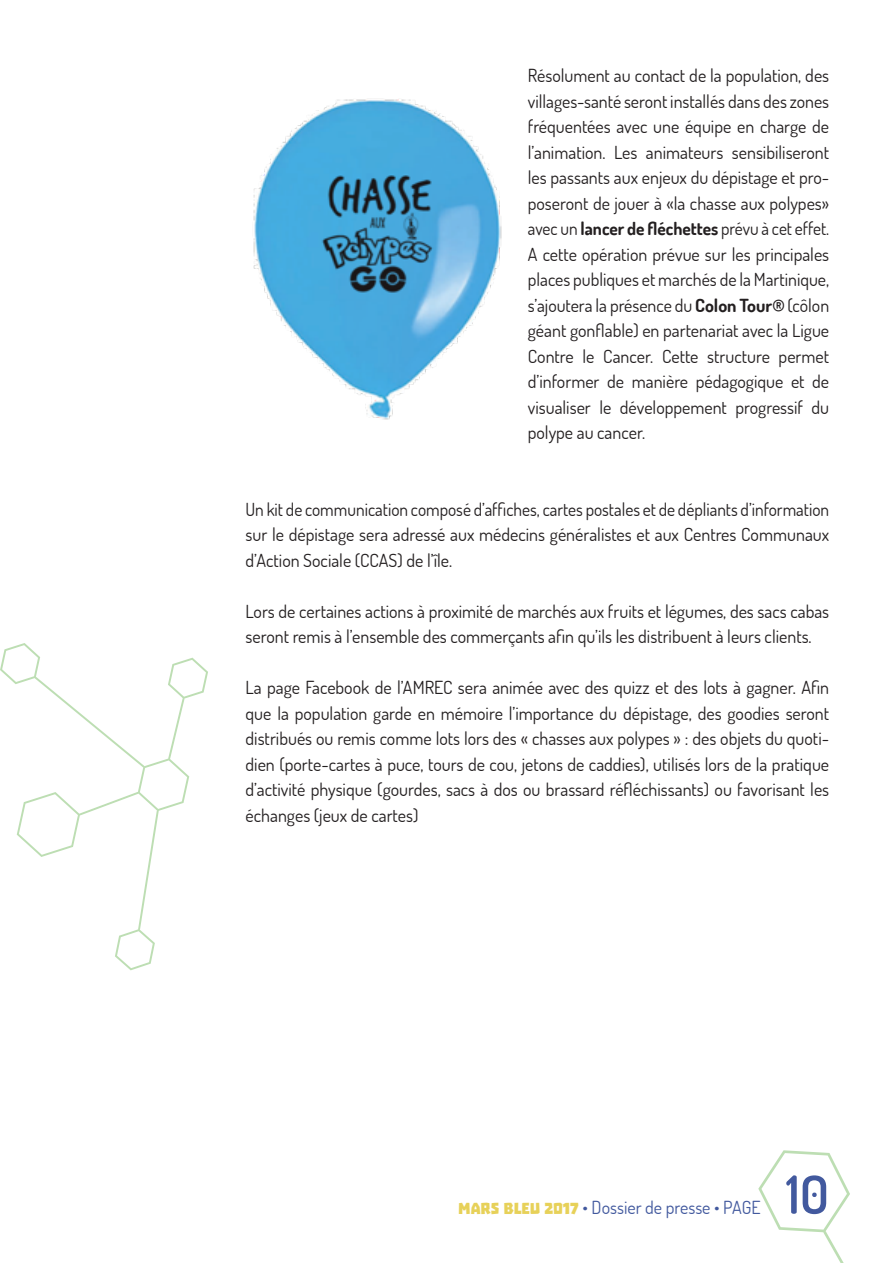
<style>
.page{position:relative;width:893px;height:1263px;background:#fff}
.page>*{position:absolute;margin:0;border:0;box-sizing:border-box;transform-origin:0 0}
.t1{font:600 52.5px "Dosis";color:#42599e}
.t2{font:18px/25.5px "Dosis";color:#231f20;text-align:justify}
.t3{font:18px "Dosis";color:#42599e}
.s1{font-weight:700}
.s2{font-family:"Troika";color:#e7d159}
</style>
<div class="page">
<svg style="left:758px;top:1150px;width:92px;height:113px"></svg>
<img style="left:253px;top:99px;width:249px;height:321px">
<svg style="left:0;top:643px;width:208px;height:327px"></svg>
<p class="t2" style="left:528px;top:62px;width:303px">Résolument au contact de la population, des villages-santé seront installés dans des zones fréquentées avec une équipe en charge de l’animation. Les animateurs sensibiliseront les passants aux enjeux du dépistage et pro&shy;poseront de jouer à «la chasse aux polypes» avec un <span class="s1">lancer de fléchettes</span> prévu à cet effet.<br>A cette opération prévue sur les principales places publiques et marchés de la Martinique, s’ajoutera la présence du <span class="s1">Colon Tour®</span> (côlon géant gonflable) en partenariat avec la Ligue Contre le Cancer. Cette structure permet d’informer de manière pédagogique et de visualiser le développement progressif du polype au cancer.</p>
<p class="t2" style="left:246px;top:496px;width:585px">Un kit de communication composé d’affiches, cartes postales et de dépliants d’information sur le dépistage sera adressé aux médecins généralistes et aux Centres Communaux d’Action Sociale (CCAS) de l’île.</p>
<p class="t2" style="left:246px;top:598px;width:585px">Lors de certaines actions à proximité de marchés aux fruits et légumes, des sacs cabas seront remis à l’ensemble des commerçants afin qu’ils les distribuent à leurs clients.</p>
<p class="t2" style="left:246px;top:674px;width:585px">La page Facebook de l’AMREC sera animée avec des quizz et des lots à gagner. Afin que la population garde en mémoire l’importance du dépistage, des goodies seront distribués ou remis comme lots lors des « chasses aux polypes » : des objets du quoti&shy;dien (porte-cartes à puce, tours de cou, jetons de caddies), utilisés lors de la pratique d’activité physique (gourdes, sacs à dos ou brassard réfléchissants) ou favorisant les échanges (jeux de cartes)</p>
<p class="t3" style="left:458px;top:1195px;width:304px"><span class="s2">MARS BLEU 2017</span> • Dossier de presse • PAGE</p>
<h1 class="t1" style="left:786px;top:1160px;width:44px">10</h1>
</div>
